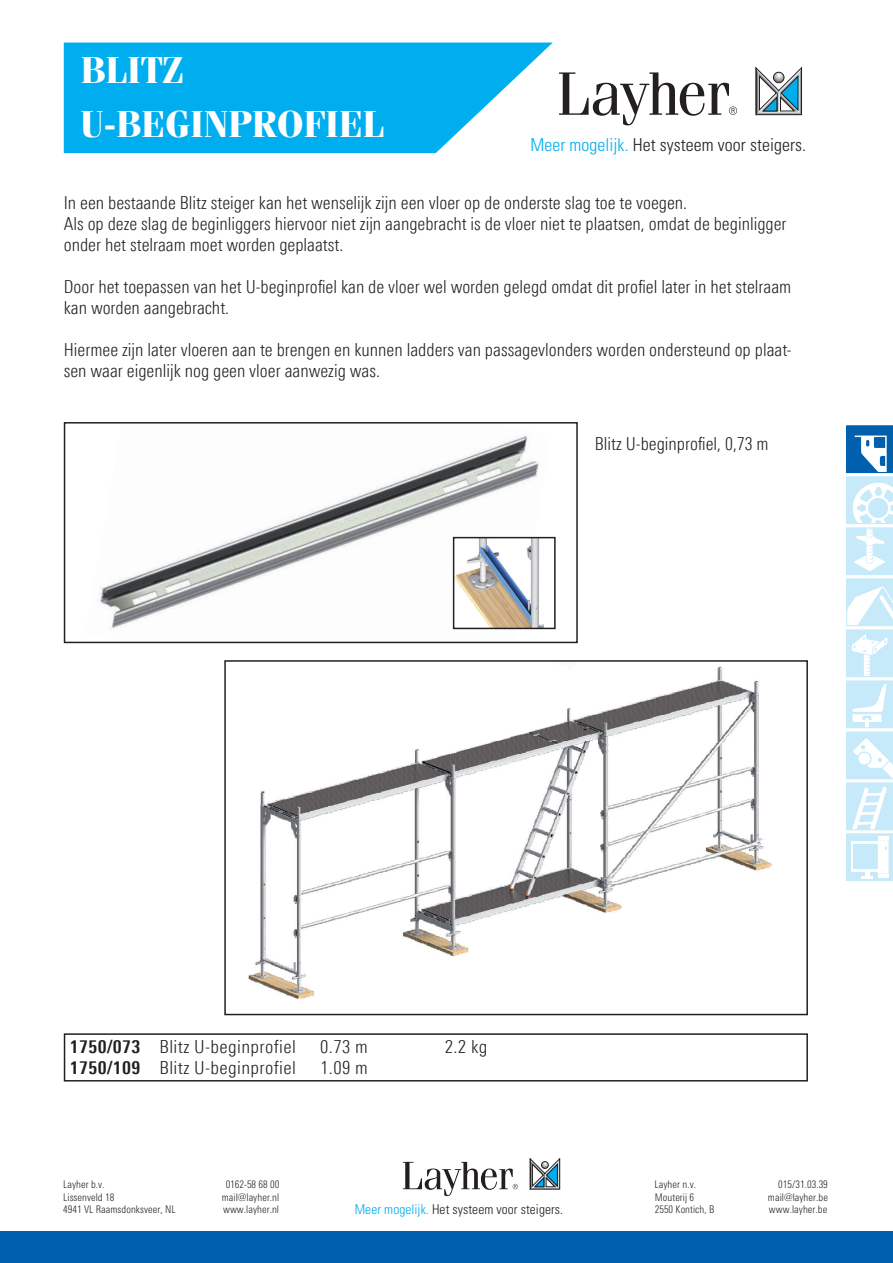
<style>
.page{position:relative;width:893px;height:1263px;background:#fff}
.page>*{position:absolute;margin:0;border:0;box-sizing:border-box;transform-origin:0 0}
.t1{font:700 37.5px/54px "Fenice Pro ITC";color:#fff}
.t2{font:300 18px/21px "Linotype Univers 320 Cn";color:#231f20}
.t3{font:300 18px "Linotype Univers 320 Cn";letter-spacing:.02em;color:#231f20;scale:1.05 1}
.t4{font:300 18px "Linotype Univers 320 Cn";color:#231f20;scale:1.05 1}
.t5{font:300 condensed 17.85px "Univers";letter-spacing:.005em;color:#231f20}
.t6{font:300 condensed 13.5px "Univers";letter-spacing:.005em;color:#231f20}
.t7{font:300 condensed 10.5px "LT Univers";letter-spacing:.005em;color:#231f20}
.s1{color:#00aeef}
.s2{font-family:"Linotype Univers 620 Cn";font-weight:700}
</style>
<div class="page">
<svg style="left:403px;top:1162px;width:115px;height:34px"></svg>
<svg style="left:530px;top:1158px;width:30px;height:31px"></svg>
<div style="left:64px;top:1033px;width:744px;height:48px;border:2px solid #231f20"></div>
<img style="left:248px;top:666px;width:524px;height:333px">
<div style="left:224px;top:660px;width:584px;height:355px;border:2px solid #231f20"></div>
<svg style="left:559px;top:72px;width:178px;height:53px"></svg>
<svg style="left:756px;top:68px;width:46px;height:47px"></svg>
<svg style="left:64px;top:43px;width:488px;height:110px;background:#1eb7f0"></svg>
<div style="left:0;top:1231px;width:893px;height:32px;background:#0160ae"></div>
<img style="left:99px;top:435px;width:453px;height:195px">
<div style="left:64px;top:422px;width:514px;height:221px;border:2px solid #231f20"></div>
<img style="left:456px;top:540px;width:87px;height:86px">
<div style="left:453px;top:537px;width:103px;height:92px;border:2px solid #231f20"></div>
<svg style="left:846px;top:425px;width:47px;height:456px"></svg>
<h1 class="t1" style="left:81px;top:43px;width:305px">BLITZ<br>U-BEGINPROFIEL</h1>
<p class="t5" style="left:531px;top:134px;width:277px"><span class="s1">Meer mogelijk.</span> Het systeem voor steigers.</p>
<p class="t2" style="left:64px;top:192px;width:724px">In een bestaande Blitz steiger kan het wenselijk zijn een vloer op de onderste slag toe te voegen.<br>Als op deze slag de beginliggers hiervoor niet zijn aangebracht is de vloer niet te plaatsen, omdat de beginligger onder het stelraam moet worden geplaatst.</p>
<p class="t2" style="left:64px;top:276px;width:729px">Door het toepassen van het U-beginprofiel kan de vloer wel worden gelegd omdat dit profiel later in het stelraam kan worden aangebracht.</p>
<p class="t2" style="left:64px;top:339px;width:729px">Hiermee zijn later vloeren aan te brengen en kunnen ladders van passagevlonders worden ondersteund op plaat&shy;sen waar eigenlijk nog geen vloer aanwezig was.</p>
<p class="t2" style="left:595px;top:433px;width:175px">Blitz U-beginprofiel, 0,73 m</p>
<p class="t3" style="left:70px;top:1037px;width:217px"><span class="s2">1750/073</span> Blitz U-beginprofiel</p>
<p class="t4" style="left:320px;top:1037px;width:47px">0.73 m</p>
<p class="t4" style="left:445px;top:1037px;width:42px">2.2 kg</p>
<p class="t3" style="left:70px;top:1058px;width:217px"><span class="s2">1750/109</span> Blitz U-beginprofiel</p>
<p class="t4" style="left:320px;top:1058px;width:47px">1.09 m</p>
<p class="t7" style="left:63px;top:1178px;width:43px">Layher b.v.</p>
<p class="t7" style="left:226px;top:1178px;width:55px">0162-58 68 00</p>
<p class="t7" style="left:63px;top:1191px;width:53px">Lissenveld 18</p>
<p class="t7" style="left:222px;top:1191px;width:59px">mail@layher.nl</p>
<p class="t7" style="left:63px;top:1203px;width:114px">4941 VL Raamsdonksveer, NL</p>
<p class="t7" style="left:223px;top:1203px;width:58px">www.layher.nl</p>
<p class="t7" style="left:655px;top:1178px;width:43px">Layher n.v.</p>
<p class="t7" style="left:778px;top:1178px;width:51px">015/31.03.39</p>
<p class="t7" style="left:655px;top:1191px;width:41px">Mouterij 6</p>
<p class="t7" style="left:768px;top:1191px;width:61px">mail@layher.be</p>
<p class="t6" style="left:355px;top:1201px;width:210px"><span class="s1">Meer mogelijk.</span> Het systeem voor steigers.</p>
<p class="t7" style="left:655px;top:1203px;width:61px">2550 Kontich, B</p>
<p class="t7" style="left:769px;top:1203px;width:60px">www.layher.be</p>
</div>
